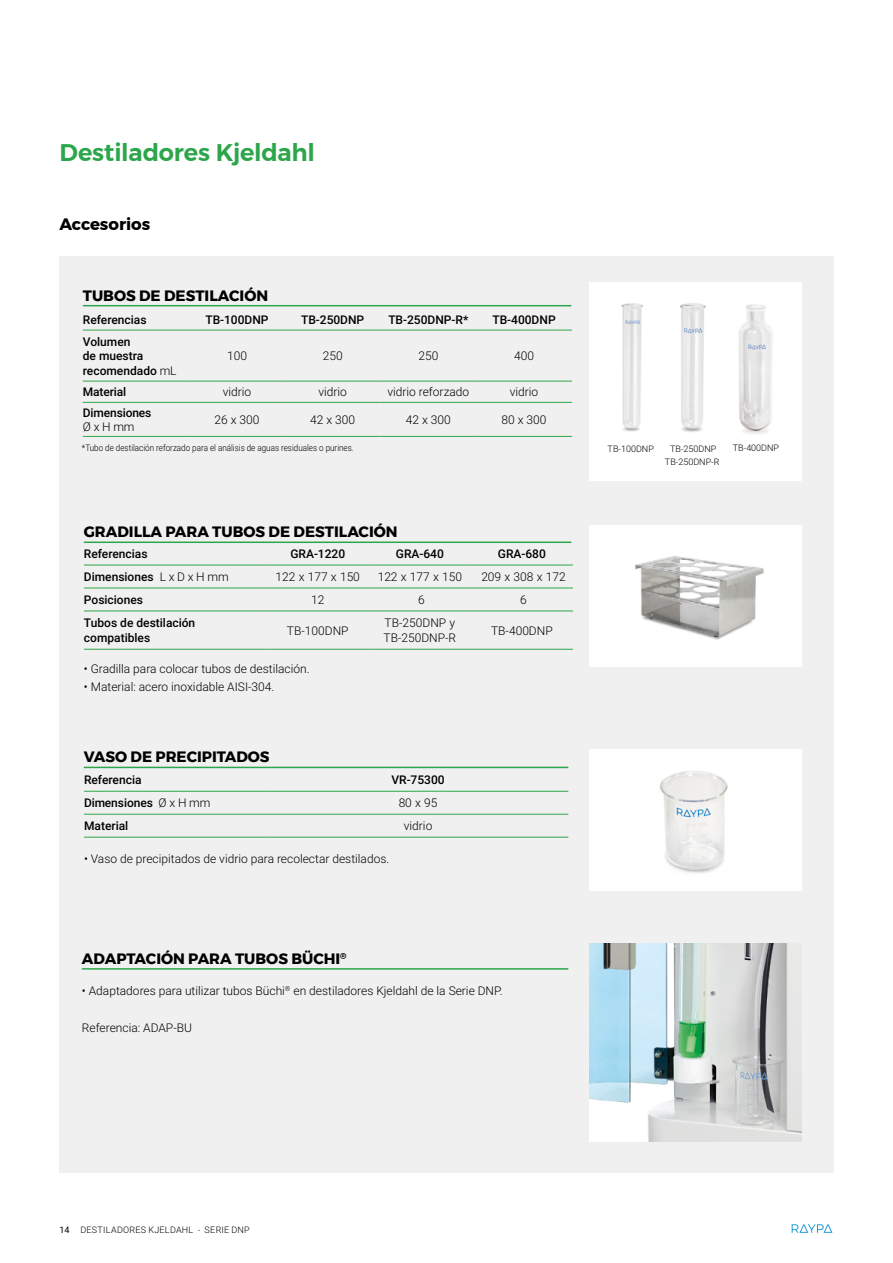
<style>
.page{position:relative;width:893px;height:1263px;background:#fff}
.page>*{position:absolute;margin:0;border:0;box-sizing:border-box;transform-origin:0 0}
.t1{font:600 24px "Montserrat";letter-spacing:-.005em;color:#2da64b}
.t2{font:700 16.5px "Montserrat";color:#000}
.t3{font:700 15px "Montserrat";color:#000}
.t4{font:300 12px/14.4px "Roboto";color:#000}
.t5{font:500 12px/14.4px "Roboto";color:#000}
.t6{font:300 9px "Roboto";color:#000;scale:.9 1}
.t7{font:300 9px/13.5px "Roboto";color:#000;text-align:center}
.t8{font:300 9px "Roboto";letter-spacing:.03em;color:#000}
.s1{font-weight:300}
.s2{font-weight:400}
</style>
<div class="page">
<svg style="left:792px;top:1224px;width:40px;height:9px"></svg>
<div style="left:59px;top:256px;width:774px;height:916px;background:#f0f0f0"></div>
<hr style="left:83px;top:305px;width:488px;height:1px;background:#2da64b">
<hr style="left:83px;top:330px;width:106px;height:1px;background:#2da64b">
<hr style="left:189px;top:330px;width:96px;height:1px;background:#2da64b">
<hr style="left:285px;top:330px;width:96px;height:1px;background:#2da64b">
<hr style="left:381px;top:330px;width:95px;height:1px;background:#2da64b">
<hr style="left:476px;top:330px;width:96px;height:1px;background:#2da64b">
<hr style="left:83px;top:381px;width:106px;height:1px;background:#2da64b">
<hr style="left:189px;top:381px;width:96px;height:1px;background:#2da64b">
<hr style="left:285px;top:381px;width:96px;height:1px;background:#2da64b">
<hr style="left:381px;top:381px;width:95px;height:1px;background:#2da64b">
<hr style="left:476px;top:381px;width:96px;height:1px;background:#2da64b">
<hr style="left:83px;top:402px;width:106px;height:1px;background:#2da64b">
<hr style="left:189px;top:402px;width:96px;height:1px;background:#2da64b">
<hr style="left:285px;top:402px;width:96px;height:1px;background:#2da64b">
<hr style="left:381px;top:402px;width:95px;height:1px;background:#2da64b">
<hr style="left:476px;top:402px;width:96px;height:1px;background:#2da64b">
<hr style="left:83px;top:436px;width:106px;height:1px;background:#2da64b">
<hr style="left:189px;top:436px;width:96px;height:1px;background:#2da64b">
<hr style="left:285px;top:436px;width:96px;height:1px;background:#2da64b">
<hr style="left:381px;top:436px;width:95px;height:1px;background:#2da64b">
<hr style="left:476px;top:436px;width:96px;height:1px;background:#2da64b">
<div style="left:589px;top:283px;width:212px;height:198px;background:#fff"></div>
<hr style="left:84px;top:541px;width:487px;height:2px;background:#2da64b">
<hr style="left:84px;top:767px;width:484px;height:1px;background:#2da64b">
<hr style="left:82px;top:968px;width:486px;height:2px;background:#2da64b">
<hr style="left:84px;top:565px;width:183px;height:1px;background:#2da64b">
<hr style="left:267px;top:565px;width:102px;height:1px;background:#2da64b">
<hr style="left:369px;top:565px;width:102px;height:1px;background:#2da64b">
<hr style="left:471px;top:565px;width:102px;height:1px;background:#2da64b">
<hr style="left:84px;top:588px;width:183px;height:1px;background:#2da64b">
<hr style="left:267px;top:588px;width:102px;height:1px;background:#2da64b">
<hr style="left:369px;top:588px;width:102px;height:1px;background:#2da64b">
<hr style="left:471px;top:588px;width:102px;height:1px;background:#2da64b">
<hr style="left:84px;top:611px;width:183px;height:1px;background:#2da64b">
<hr style="left:267px;top:611px;width:102px;height:1px;background:#2da64b">
<hr style="left:369px;top:611px;width:102px;height:1px;background:#2da64b">
<hr style="left:471px;top:611px;width:102px;height:1px;background:#2da64b">
<hr style="left:84px;top:649px;width:183px;height:1px;background:#2da64b">
<hr style="left:267px;top:649px;width:102px;height:1px;background:#2da64b">
<hr style="left:369px;top:649px;width:102px;height:1px;background:#2da64b">
<hr style="left:471px;top:649px;width:102px;height:1px;background:#2da64b">
<hr style="left:84px;top:791px;width:184px;height:1px;background:#2da64b">
<hr style="left:268px;top:791px;width:300px;height:1px;background:#2da64b">
<hr style="left:84px;top:814px;width:184px;height:1px;background:#2da64b">
<hr style="left:268px;top:814px;width:300px;height:1px;background:#2da64b">
<hr style="left:84px;top:837px;width:184px;height:1px;background:#2da64b">
<hr style="left:268px;top:837px;width:300px;height:1px;background:#2da64b">
<div style="left:589px;top:525px;width:212px;height:142px;background:#fff"></div>
<div style="left:589px;top:749px;width:212px;height:142px;background:#fff"></div>
<img style="left:659px;top:770px;width:69px;height:103px">
<img style="left:635px;top:555px;width:129px;height:85px">
<img style="left:680px;top:303px;width:26px;height:129px">
<img style="left:738px;top:304px;width:35px;height:130px">
<img style="left:621px;top:303px;width:22px;height:129px">
<img style="left:589px;top:943px;width:212px;height:199px">
<h1 class="t1" style="left:60px;top:133px;width:257px">Destiladores Kjeldahl</h1>
<h2 class="t2" style="left:60px;top:211px;width:92px">Accesorios</h2>
<p class="t3" style="left:83px;top:283px;width:187px">TUBOS DE DESTILACIÓN</p>
<p class="t5" style="left:83px;top:312px;width:65px">Referencias</p>
<p class="t5" style="left:205px;top:312px;width:65px">TB-100DNP</p>
<p class="t5" style="left:301px;top:312px;width:65px">TB-250DNP</p>
<p class="t5" style="left:388px;top:312px;width:81px">TB-250DNP-R*</p>
<p class="t5" style="left:492px;top:312px;width:65px">TB-400DNP</p>
<p class="t5" style="left:83px;top:334px;width:95px">Volumen<br>de muestra recomendado <span class="s1">mL</span></p>
<p class="t4" style="left:227px;top:348px;width:21px">100</p>
<p class="t4" style="left:323px;top:348px;width:21px">250</p>
<p class="t4" style="left:418px;top:348px;width:21px">250</p>
<p class="t4" style="left:514px;top:348px;width:21px">400</p>
<p class="t5" style="left:83px;top:384px;width:45px">Material</p>
<p class="t4" style="left:223px;top:384px;width:30px">vidrio</p>
<p class="t4" style="left:318px;top:384px;width:30px">vidrio</p>
<p class="t4" style="left:387px;top:384px;width:84px">vidrio reforzado</p>
<p class="t4" style="left:510px;top:384px;width:30px">vidrio</p>
<p class="t5" style="left:83px;top:405px;width:70px">Dimensiones</p>
<p class="t4" style="left:83px;top:419px;width:53px">Ø x H mm</p>
<p class="t4" style="left:215px;top:412px;width:46px">26 x 300</p>
<p class="t4" style="left:310px;top:412px;width:46px">42 x 300</p>
<p class="t4" style="left:406px;top:412px;width:46px">42 x 300</p>
<p class="t4" style="left:502px;top:412px;width:46px">80 x 300</p>
<p class="t6" style="left:82px;top:442px;width:304px">*Tubo de destilación reforzado para el análisis de aguas residuales o purines.</p>
<p class="t3" style="left:84px;top:520px;width:315px">GRADILLA PARA TUBOS DE DESTILACIÓN</p>
<p class="t5" style="left:84px;top:546px;width:65px">Referencias</p>
<p class="t5" style="left:290px;top:546px;width:56px">GRA-1220</p>
<p class="t5" style="left:396px;top:546px;width:50px">GRA-640</p>
<p class="t5" style="left:498px;top:546px;width:50px">GRA-680</p>
<p class="t5" style="left:84px;top:569px;width:146px">Dimensiones <span class="s1">L x D x H mm</span></p>
<p class="t4" style="left:276px;top:569px;width:86px">122 x 177 x 150</p>
<p class="t4" style="left:378px;top:569px;width:86px">122 x 177 x 150</p>
<p class="t4" style="left:481px;top:569px;width:86px">209 x 308 x 172</p>
<p class="t5" style="left:84px;top:592px;width:61px">Posiciones</p>
<p class="t4" style="left:311px;top:592px;width:15px">12</p>
<p class="t4" style="left:418px;top:592px;width:8px">6</p>
<p class="t4" style="left:520px;top:592px;width:8px">6</p>
<p class="t5" style="left:84px;top:615px;width:113px">Tubos de destilación compatibles</p>
<p class="t4" style="left:287px;top:623px;width:63px">TB-100DNP</p>
<p class="t4" style="left:383px;top:615px;width:74px">TB-250DNP y<br>TB-250DNP-R</p>
<p class="t4" style="left:491px;top:623px;width:63px">TB-400DNP</p>
<p class="t4" style="left:84px;top:661px;width:227px">• Gradilla para colocar tubos de destilación.</p>
<p class="t4" style="left:84px;top:679px;width:192px">• Material: acero inoxidable AISI-304.</p>
<p class="t3" style="left:84px;top:745px;width:187px">VASO DE PRECIPITADOS</p>
<p class="t5" style="left:84px;top:772px;width:59px">Referencia</p>
<p class="t5" style="left:391px;top:772px;width:55px">VR-75300</p>
<p class="t5" style="left:84px;top:795px;width:128px">Dimensiones <span class="s1">Ø x H mm</span></p>
<p class="t4" style="left:399px;top:795px;width:40px">80 x 95</p>
<p class="t5" style="left:84px;top:818px;width:46px">Material</p>
<p class="t4" style="left:404px;top:818px;width:30px">vidrio</p>
<p class="t4" style="left:84px;top:851px;width:307px">• Vaso de precipitados de vidrio para recolectar destilados.</p>
<p class="t3" style="left:82px;top:946px;width:266px">ADAPTACIÓN PARA TUBOS BÜCHI<sup>®</sup></p>
<p class="t4" style="left:82px;top:983px;width:422px">• Adaptadores para utilizar tubos Büchi<sup>®</sup> en destiladores Kjeldahl de la Serie DNP.</p>
<p class="t4" style="left:82px;top:1020px;width:112px">Referencia: ADAP-BU</p>
<p class="t7" style="left:608px;top:441px;width:48px">TB-100DNP</p>
<p class="t7" style="left:665px;top:441px;width:56px">TB-250DNP<br>TB-250DNP-R</p>
<p class="t7" style="left:733px;top:441px;width:48px">TB-400DNP</p>
<p class="t8" style="left:60px;top:1224px;width:192px"><span class="s2">14</span> DESTILADORES KJELDAHL - SERIE DNP</p>
</div>
